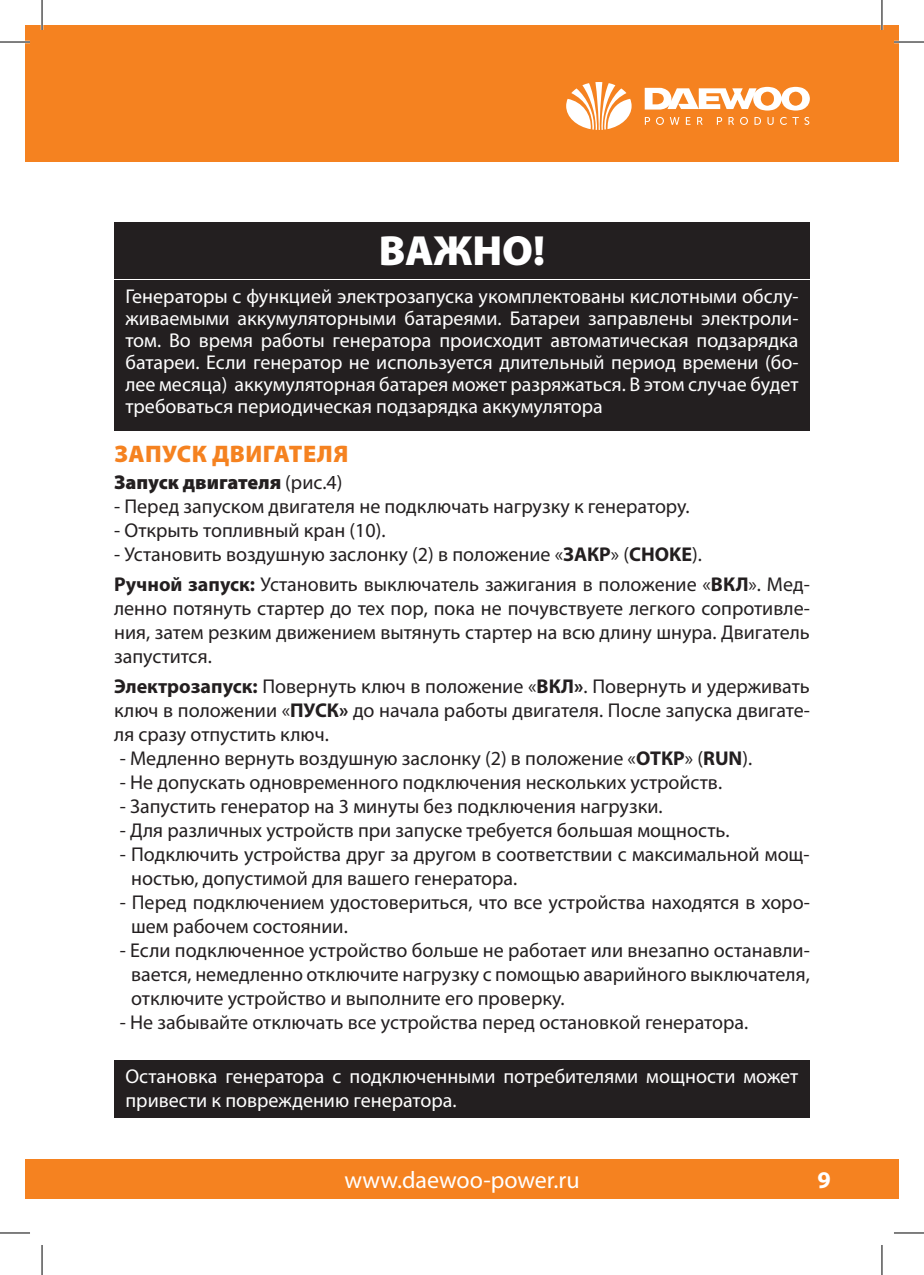
<style>
.page{position:relative;width:924px;height:1275px;background:#fff}
.page>*{position:absolute;margin:0;border:0;box-sizing:border-box;transform-origin:0 0}
.t1{font:900 42.4px "Myriad Pro";color:#fff}
.t2{font:24px "Myriad Pro";color:#fff}
.t3{font:900 24px "Myriad Pro";letter-spacing:.02em;color:#f58220}
.t4{font:700 24px "Myriad Pro";color:#fff}
.t5{font:20px/24px "Myriad Pro";color:#231f20}
.t6{font:20px/22px "Myriad Pro";color:#fff;text-align:justify}
.t7{font:900 20px "Myriad Pro";color:#231f20}
.s1{font-weight:400}
.s2{font-weight:700}
</style>
<div class="page">
<div style="left:25px;top:25px;width:873px;height:136px;background:#f58220"></div>
<svg style="left:566px;top:82px;width:65px;height:48px"></svg>
<svg style="left:644px;top:87px;width:165px;height:24px"></svg>
<svg style="left:644px;top:117px;width:5px;height:8px"></svg>
<svg style="left:656px;top:117px;width:7px;height:8px"></svg>
<svg style="left:669px;top:117px;width:10px;height:8px"></svg>
<svg style="left:685px;top:117px;width:5px;height:8px"></svg>
<svg style="left:697px;top:117px;width:5px;height:8px"></svg>
<svg style="left:716px;top:117px;width:5px;height:8px"></svg>
<svg style="left:728px;top:117px;width:5px;height:8px"></svg>
<svg style="left:740px;top:117px;width:7px;height:8px"></svg>
<svg style="left:754px;top:117px;width:6px;height:8px"></svg>
<svg style="left:767px;top:117px;width:6px;height:8px"></svg>
<svg style="left:780px;top:117px;width:6px;height:8px"></svg>
<svg style="left:792px;top:117px;width:6px;height:8px"></svg>
<svg style="left:804px;top:117px;width:5px;height:8px"></svg>
<div style="left:25px;top:1159px;width:873px;height:40px;background:#f58220"></div>
<div style="left:114px;top:280px;width:695px;height:150px;background:#231f20"></div>
<div style="left:114px;top:222px;width:695px;height:56px;background:#231f20"></div>
<div style="left:114px;top:1060px;width:695px;height:57px;background:#231f20"></div>
<hr style="left:0;top:41px;width:30px;height:2px;background:#fff">
<hr style="left:893px;top:41px;width:30px;height:2px;background:#fff">
<hr style="left:41px;top:0;width:2px;height:30px;background:#fff">
<hr style="left:880px;top:0;width:2px;height:30px;background:#fff">
<hr style="left:0;top:42px;width:30px;height:1px;background:#000">
<hr style="left:893px;top:42px;width:30px;height:1px;background:#000">
<hr style="left:0;top:1232px;width:30px;height:1px;background:#000">
<hr style="left:893px;top:1232px;width:30px;height:1px;background:#000">
<hr style="left:42px;top:0;width:1px;height:30px;background:#000">
<hr style="left:42px;top:1245px;width:1px;height:30px;background:#000">
<hr style="left:881px;top:0;width:1px;height:30px;background:#000">
<hr style="left:881px;top:1245px;width:1px;height:30px;background:#000">
<h1 class="t1" style="left:378px;top:222px;width:168px">ВАЖНО!</h1>
<p class="t6" style="left:125px;top:285px;width:674px">Генераторы с функцией электрозапуска укомплектованы кислотными обслу&shy;живаемыми аккумуляторными батареями. Батареи заправлены электроли&shy;том. Во время работы генератора происходит автоматическая подзарядка батареи. Если генератор не используется длительный период времени (бо&shy;лее месяца) аккумуляторная батарея может разряжаться. В этом случае будет требоваться периодическая подзарядка аккумулятора</p>
<p class="t3" style="left:114px;top:438px;width:235px">ЗАПУСК ДВИГАТЕЛЯ</p>
<p class="t7" style="left:114px;top:469px;width:230px">Запуск двигателя <span class="s1">(рис.4)</span></p>
<p class="t5" style="left:114px;top:494px;width:577px">- Перед запуском двигателя не подключать нагрузку к генератору.</p>
<p class="t5" style="left:114px;top:518px;width:273px">- Открыть топливный кран (10).</p>
<p class="t5" style="left:114px;top:539px;width:697px;line-height:29.6px">- Установить воздушную заслонку (2) в положение «<span class="s2">ЗАКР</span>» (<span class="s2">CHOKE</span>).<br><span class="s2">Ручной запуск:</span> Установить выключатель зажигания в положение «<span class="s2">ВКЛ</span>». Мед-</p>
<p class="t5" style="left:114px;top:596px;width:697px;text-align:justify">ленно потянуть стартер до тех пор, пока не почувствуете легкого сопротивле&shy;ния, затем резким движением вытянуть стартер на всю длину шнура. Двигатель запустится.</p>
<p class="t5" style="left:114px;top:674px;width:697px;text-align:justify"><span class="s2">Электрозапуск:</span> Повернуть ключ в положение «<span class="s2">ВКЛ»</span>. Повернуть и удерживать ключ в положении «<span class="s2">ПУСК»</span> до начала работы двигателя. После запуска двигате&shy;ля сразу отпустить ключ.</p>
<p class="t5" style="left:120px;top:746px;width:633px">- Медленно вернуть воздушную заслонку (2) в положение «<span class="s2">ОТКР</span>» (<span class="s2">RUN</span>).</p>
<p class="t5" style="left:120px;top:770px;width:603px">- Не допускать одновременного подключения нескольких устройств.</p>
<p class="t5" style="left:120px;top:794px;width:544px">- Запустить генератор на 3 минуты без подключения нагрузки.</p>
<p class="t5" style="left:120px;top:818px;width:611px">- Для различных устройств при запуске требуется большая мощность.</p>
<p class="t5" style="left:131px;top:842px;width:679px;text-indent:-11px">- Подключить устройства друг за другом в соответствии с максимальной мощ&shy;ностью, допустимой для вашего генератора.</p>
<p class="t5" style="left:131px;top:890px;width:680px;text-indent:-11px">- Перед подключением удостовериться, что все устройства находятся в хоро&shy;шем рабочем состоянии.</p>
<p class="t5" style="left:131px;top:938px;width:680px;text-align:justify;text-indent:-11px">- Если подключенное устройство больше не работает или внезапно останавли&shy;вается, немедленно отключите нагрузку с помощью аварийного выключателя, отключите устройство и выполните его проверку.</p>
<p class="t5" style="left:120px;top:1010px;width:629px">- Не забывайте отключать все устройства перед остановкой генератора.</p>
<p class="t6" style="left:125px;top:1063px;width:674px;line-height:24px">Остановка генератора с подключенными потребителями мощности может привести к повреждению генератора.</p>
<p class="t2" style="left:344px;top:1165px;width:236px">www.daewoo-power.ru</p>
<p class="t4" style="left:817px;top:1164px;width:15px">9</p>
</div>
